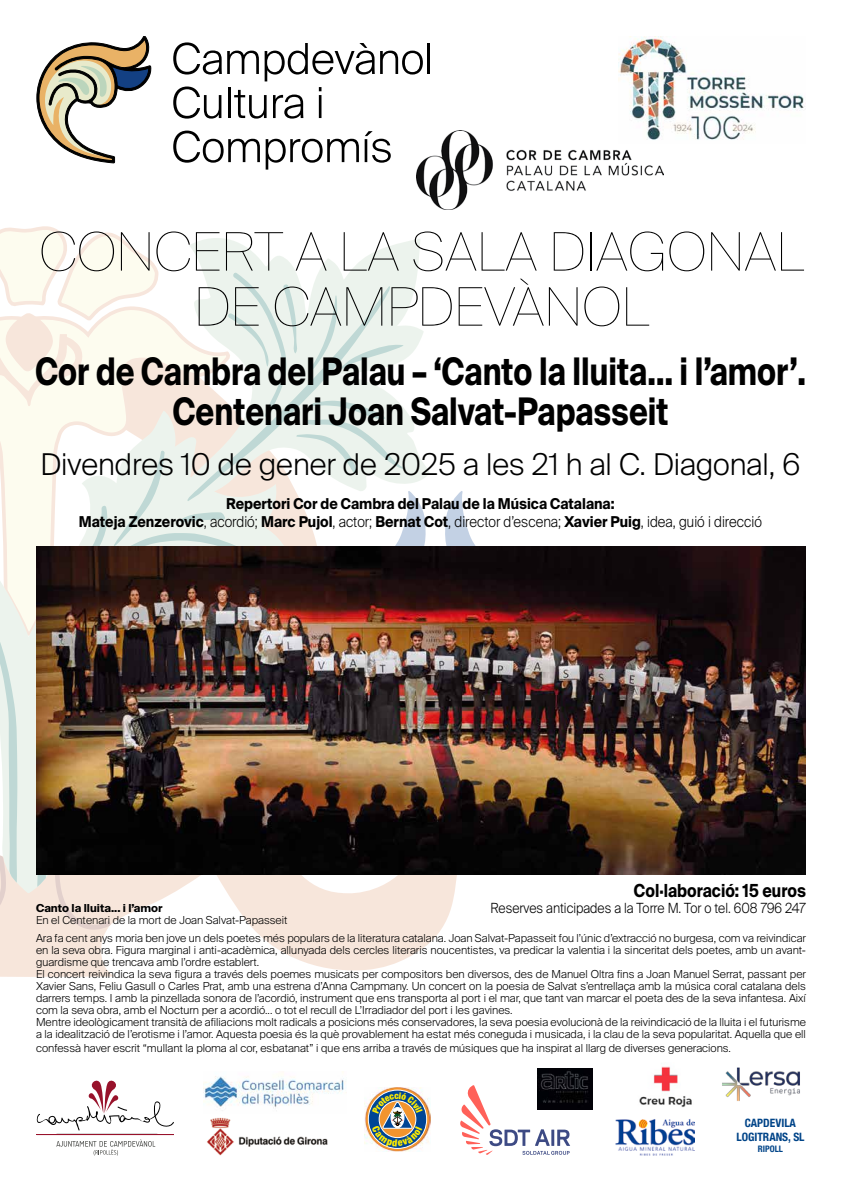
<style>
.page{position:relative;width:842px;height:1191px;background:#fff}
.page>*{position:absolute;margin:0;border:0;box-sizing:border-box;transform-origin:0 0}
.t1{font:200 53px/55px "Suisse Intl";color:#000;text-align:center}
.t2{font:700 38px/40px "Suisse Intl";color:#000;text-align:center;scale:.8 1}
.t3{font:300 30px "Suisse Intl";color:#000}
.t4{font:700 18px "Suisse Intl";color:#000;scale:.85 1}
.t5{font:700 15px/18px "Suisse Intl";color:#000;text-align:center;scale:.91 1}
.t6{font:300 14px "Suisse Intl";color:#000;scale:.91 1}
.t7{font:700 condensed 11.5px/13.8px "Helvetica Neue LT Com";color:#048;text-align:center}
.t8{font:300 11px/12px "Suisse Intl";color:#000}
.t9{font:700 11px "Suisse Intl";color:#000}
.t10{font:700 condensed 8.9px "Helvetica Neue LT Com";color:#048}
.s1{font-weight:300}
</style>
<div class="page">
<svg style="left:0;top:874px;width:463px;height:103px"></svg>
<svg style="left:412px;top:491px;width:64px;height:55px"></svg>
<svg style="left:0;top:226px;width:412px;height:707px"></svg>
<img style="left:416px;top:130px;width:248px;height:79px">
<img style="left:618px;top:36px;width:188px;height:108px">
<img style="left:36px;top:546px;width:770px;height:328px">
<svg style="left:173px;top:42px;width:86px;height:33px"></svg>
<svg style="left:265px;top:43px;width:158px;height:38px"></svg>
<hr style="left:427px;top:43px;width:3px;height:31px;background:#000">
<svg style="left:173px;top:86px;width:48px;height:33px"></svg>
<hr style="left:228px;top:87px;width:2px;height:31px;background:#000">
<svg style="left:234px;top:90px;width:33px;height:29px"></svg>
<svg style="left:273px;top:95px;width:30px;height:24px"></svg>
<hr style="left:319px;top:95px;width:2px;height:23px;background:#000">
<svg style="left:173px;top:131px;width:87px;height:32px"></svg>
<svg style="left:266px;top:139px;width:93px;height:31px"></svg>
<svg style="left:365px;top:131px;width:26px;height:32px"></svg>
<svg style="left:37px;top:36px;width:115px;height:127px"></svg>
<img style="left:538px;top:1068px;width:55px;height:41px">
<img style="left:722px;top:1067px;width:78px;height:34px">
<svg style="left:460px;top:1085px;width:110px;height:69px"></svg>
<img style="left:616px;top:1119px;width:79px;height:36px">
<svg style="left:36px;top:1118px;width:138px;height:29px"></svg>
<svg style="left:37px;top:1080px;width:137px;height:50px"></svg>
<svg style="left:56px;top:1139px;width:99px;height:16px"></svg>
<hr style="left:37px;top:1133px;width:137px;height:1px;background:#98122b">
<img style="left:365px;top:1087px;width:65px;height:64px">
<svg style="left:366px;top:1087px;width:63px;height:63px"></svg>
<svg style="left:368px;top:1090px;width:59px;height:58px"></svg>
<div style="left:368px;top:1089px;width:59px;height:59px;border:1px solid #fff;border-radius:50%"></div>
<img style="left:639px;top:1066px;width:53px;height:42px">
<img style="left:203px;top:1071px;width:142px;height:37px">
<img style="left:207px;top:1117px;width:121px;height:38px">
<svg style="left:372px;top:1092px;width:51px;height:55px;background:#6f7c8d"></svg>
<h1 class="t1" style="left:39px;top:225px;width:766px">CONCERT A LA SALA DIAGONAL<br>DE CAMPDEVÀNOL</h1>
<h2 class="t2" style="left:35px;top:352px;width:965px">Cor de Cambra del Palau – ‘Canto la lluita… i l’amor’.<br>Centenari Joan Salvat-Papasseit</h2>
<h3 class="t3" style="left:40px;top:447px;width:761px">Divendres 10 de gener de 2025 a les 21 h al C. Diagonal, 6</h3>
<h3 class="t5" style="left:79px;top:494px;width:752px">Repertori Cor de Cambra del Palau de la Música Catalana:<br>Mateja Zenzerovic<span class="s1">, acordió;</span> Marc Pujol<span class="s1">, actor;</span> Bernat Cot<span class="s1">, director d’escena;</span> Xavier Puig<span class="s1">, idea, guió i direcció</span></h3>
<h3 class="t4" style="left:634px;top:880px;width:204px">Col·laboració: 15 euros</h3>
<p class="t6" style="left:490px;top:900px;width:348px">Reserves anticipades a la Torre M. Tor o tel. 608 796 247</p>
<p class="t9" style="left:36px;top:901px;width:128px">Canto la lluita... i l’amor</p>
<p class="t8" style="left:36px;top:911px;width:771px;line-height:17.7px">En el Centenari de la mort de Joan Salvat-Papasseit<br>Ara fa cent anys moria ben jove un dels poetes més populars de la literatura catalana. Joan Salvat-Papasseit fou l’únic d’extracció no burgesa, com va reivindicar</p>
<p class="t8" style="left:36px;top:943px;width:771px">en la seva obra. Figura marginal i anti-acadèmica, allunyada dels cercles literaris noucentistes, va predicar la valentia i la sinceritat dels poetes, amb un avant&shy;guardisme que trencava amb l’ordre establert.<br>El concert reivindica la seva figura a través dels poemes musicats per compositors ben diversos, des de Manuel Oltra fins a Joan Manuel Serrat, passant per Xavier Sans, Feliu Gasull o Carles Prat, amb una estrena d’Anna Campmany. Un concert on la poesia de Salvat s’entrellaça amb la música coral catalana dels darrers temps. I amb la pinzellada sonora de l’acordió, instrument que ens transporta al port i el mar, que tant van marcar el poeta des de la seva infantesa. Així com la seva obra, amb el Nocturn per a acordió... o tot el recull de L’Irradiador del port i les gavines.<br>Mentre ideològicament transità de afiliacions molt radicals a posicions més conservadores, la seva poesia evolucionà de la reivindicació de la lluita i el futurisme a la idealització de l’erotisme i l’amor. Aquesta poesia és la què provablement ha estat més coneguda i musicada, i la clau de la seva popularitat. Aquella que ell</p>
<p class="t8" style="left:36px;top:1041px;width:696px">confessà haver escrit “mullant la ploma al cor, esbatanat” i que ens arriba a través de músiques que ha inspirat al llarg de diverses generacions.</p>
<p class="t7" style="left:736px;top:1116px;width:70px">CAPDEVILA<br>LOGITRANS, SL</p>
<p class="t10" style="left:758px;top:1143px;width:27px">RIPOLL</p>
</div>
